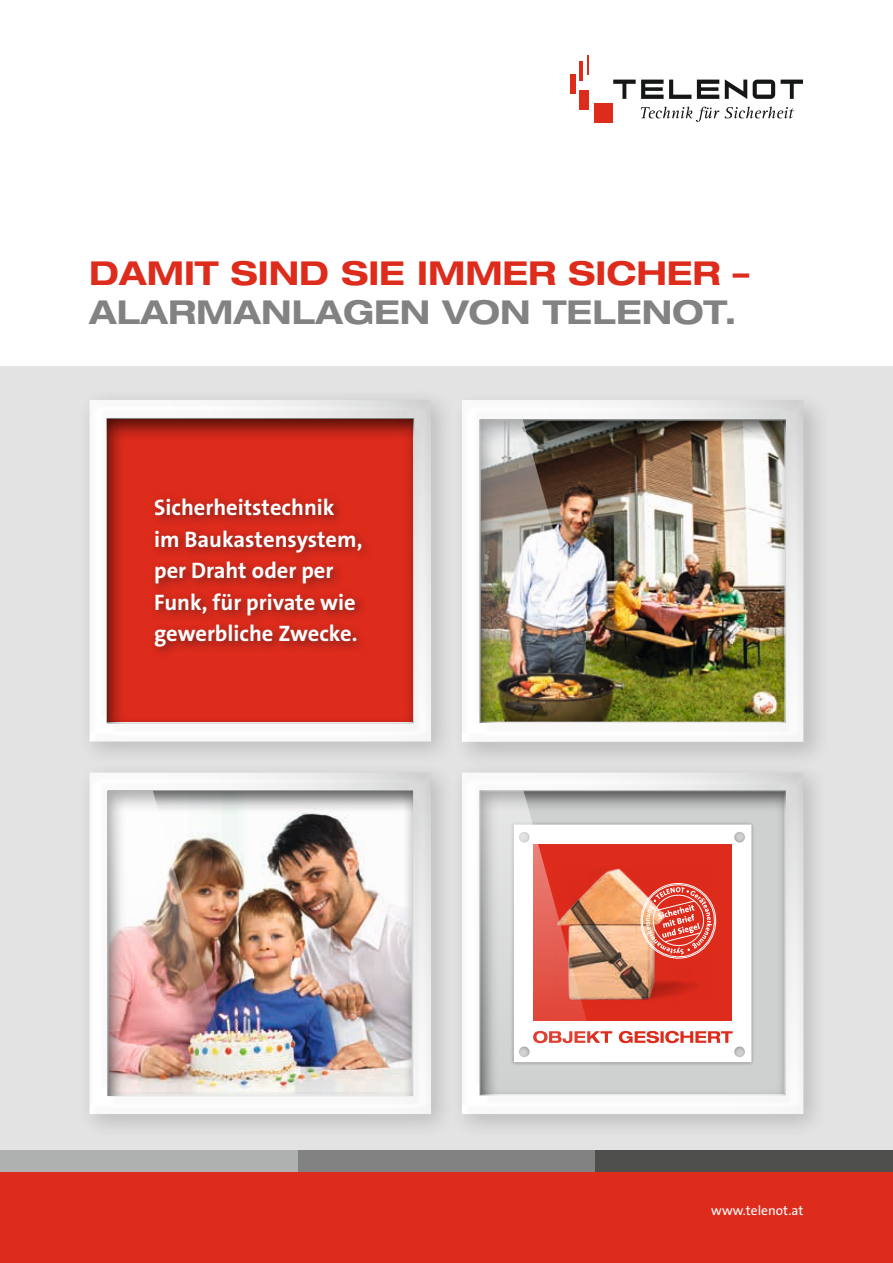
<style>
.page{position:relative;width:893px;height:1263px;background:#fff}
.page>*{position:absolute;margin:0;border:0;box-sizing:border-box;transform-origin:0 0}
.t1{font:700 expanded 33px "Helvetica Neue LT";color:#dd2b1c}
.t2{font:700 expanded 33px "Helvetica Neue LT";color:#818281}
.t3{font:700 22.5px/31.5px "The Sans B7";color:#fff}
.t4{font:13.5px "The Sans B5 Plain";color:#fff}
</style>
<div class="page">
<div style="left:0;top:367px;width:893px;height:896px;background:#e3e3e3"></div>
<div style="left:0;top:1171px;width:893px;height:92px;background:#dd2b1c"></div>
<div style="left:595px;top:1150px;width:298px;height:21px;background:#4e4e4d"></div>
<div style="left:298px;top:1150px;width:297px;height:21px;background:#818281"></div>
<div style="left:0;top:1150px;width:298px;height:21px;background:#afb0b0"></div>
<div style="left:449px;top:760px;width:379px;height:379px;background:#151616;opacity:.2"></div>
<div style="left:460px;top:770px;width:345px;height:345px;background:#151616;opacity:.03"></div>
<div style="left:452px;top:390px;width:379px;height:379px;background:#151616;opacity:.2"></div>
<div style="left:459px;top:397px;width:345px;height:345px;background:#151616;opacity:.03"></div>
<div style="left:77px;top:760px;width:379px;height:379px;background:#151616;opacity:.2"></div>
<div style="left:87px;top:770px;width:345px;height:345px;background:#151616;opacity:.03"></div>
<div style="left:77px;top:387px;width:379px;height:379px;background:#151616;opacity:.2"></div>
<div style="left:88px;top:398px;width:345px;height:345px;background:#151616;opacity:.03"></div>
<div style="left:104px;top:417px;width:310px;height:307px;background:#151616;opacity:.75"></div>
<svg style="left:108px;top:419px;width:305px;height:303px;background:#d2281a"></svg>
<div style="left:149px;top:493px;width:224px;height:165px;background:#151616;opacity:.5"></div>
<div style="left:477px;top:788px;width:309px;height:307px;background:#151616;opacity:.75"></div>
<div style="left:478px;top:417px;width:309px;height:306px;background:#151616;opacity:.75"></div>
<img style="left:479px;top:419px;width:128px;height:304px">
<div style="left:105px;top:789px;width:309px;height:307px;background:#151616;opacity:.75"></div>
<img style="left:108px;top:790px;width:128px;height:306px">
<div style="left:595px;top:103px;width:18px;height:19px;background:#dd2b1c"></div>
<div style="left:570px;top:74px;width:5px;height:20px;background:#dd2b1c"></div>
<hr style="left:579px;top:61px;width:3px;height:20px;background:#dd2b1c">
<svg style="left:587px;top:55px;width:1px;height:20px"></svg>
<div style="left:579px;top:91px;width:9px;height:19px;background:#dd2b1c"></div>
<svg style="left:697px;top:80px;width:22px;height:19px"></svg>
<svg style="left:725px;top:79px;width:22px;height:20px"></svg>
<svg style="left:613px;top:80px;width:78px;height:19px"></svg>
<svg style="left:753px;top:80px;width:22px;height:19px"></svg>
<svg style="left:781px;top:80px;width:22px;height:19px"></svg>
<svg style="left:641px;top:107px;width:78px;height:15px"></svg>
<svg style="left:725px;top:107px;width:69px;height:11px"></svg>
<div style="left:733px;top:824px;width:18px;height:238px;background:#fff"></div>
<svg style="left:480px;top:790px;width:253px;height:305px;background:#db9c92"></svg>
<h1 class="t1" style="left:89px;top:253px;width:662px">DAMIT SIND SIE IMMER SICHER –</h1>
<h1 class="t2" style="left:89px;top:292px;width:649px">ALARMANLAGEN VON TELENOT.</h1>
<p class="t3" style="left:154px;top:493px;width:210px">Sicherheitstechnik im Baukastensystem, per Draht oder per<br>Funk, für private wie gewerbliche Zwecke.</p>
<p class="t4" style="left:711px;top:1203px;width:94px">www.telenot.at</p>
</div>
